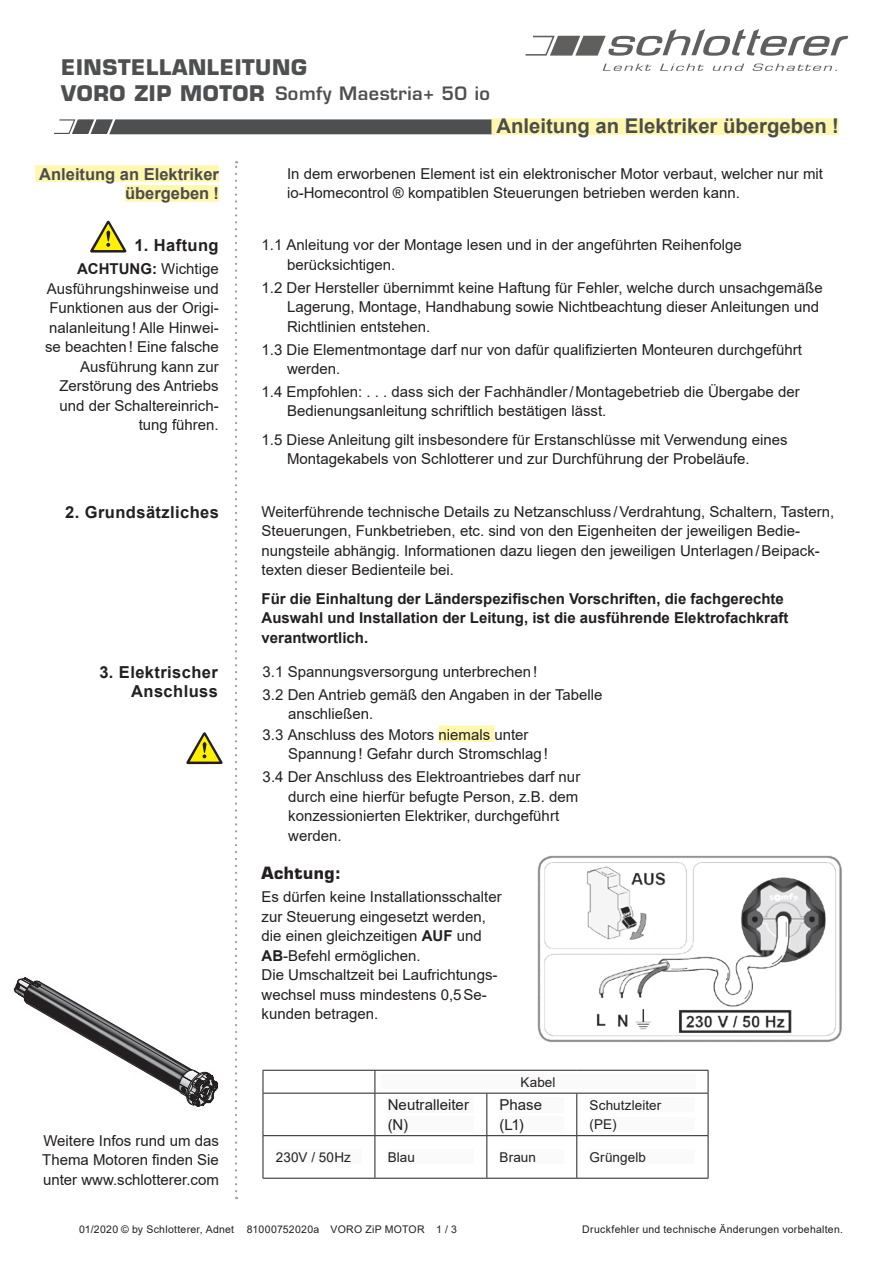
<style>
.page{position:relative;width:893px;height:1263px;background:#fff}
.page>*{position:absolute;margin:0;border:0;box-sizing:border-box;transform-origin:0 0}
.t1{font:700 21px "Eurostile LT Std";letter-spacing:.03em;color:#4e4f50}
.t2{font:700 20.25px "Arial";color:#4b4c4d}
.t3{font:600 18px "Eurostile LT Std";letter-spacing:.03em;color:#4e4f50}
.t4{font:700 16.5px/19.5px "Arial";letter-spacing:.025em;color:#231f20;text-align:right}
.t5{font:700 16.5px/19.8px "Arial";color:#4b4c4d;text-align:right}
.t6{font:700 16.5px "Eurostile LT Std";letter-spacing:.03em;color:#231f20}
.t7{font:15px/19.5px "Arial";color:#231f20}
.t8{font:700 15px/19.5px "Arial";color:#231f20}
.t9{font:13.5px/19.5px "Arial";letter-spacing:.01em;color:#231f20}
.t10{font:10.5px "Arial";letter-spacing:.025em;color:#231f20}
.s1{font-weight:700;font-size:21px}
.s2{font-weight:700}
</style>
<div class="page">
<svg style="left:235px;top:161px;width:2px;height:1030px"></svg>
<svg style="left:54px;top:119px;width:437px;height:15px;background:#5b5c5d"></svg>
<div style="left:35px;top:165px;width:184px;height:17px;background:#fff7ad"></div>
<div style="left:125px;top:185px;width:94px;height:17px;background:#fff7ad"></div>
<svg style="left:90px;top:220px;width:37px;height:33px"></svg>
<svg style="left:603px;top:64px;width:48px;height:7px"></svg>
<svg style="left:660px;top:64px;width:44px;height:7px"></svg>
<svg style="left:712px;top:64px;width:32px;height:7px"></svg>
<svg style="left:752px;top:64px;width:85px;height:7px"></svg>
<svg style="left:525px;top:29px;width:323px;height:27px"></svg>
<div style="left:491px;top:118px;width:348px;height:17px;background:#fff7ad"></div>
<svg style="left:186px;top:732px;width:37px;height:32px"></svg>
<div style="left:439px;top:726px;width:55px;height:16px;background:#fff8ae"></div>
<svg style="left:15px;top:977px;width:203px;height:130px"></svg>
<hr style="left:263px;top:1093px;width:1px;height:42px;background:#231f20">
<hr style="left:375px;top:1093px;width:1px;height:42px;background:#231f20">
<hr style="left:486px;top:1093px;width:1px;height:42px;background:#231f20">
<hr style="left:576px;top:1093px;width:1px;height:42px;background:#231f20">
<hr style="left:708px;top:1093px;width:1px;height:42px;background:#231f20">
<hr style="left:263px;top:1135px;width:112px;height:1px;background:#231f20">
<hr style="left:263px;top:1136px;width:1px;height:42px;background:#231f20">
<hr style="left:375px;top:1135px;width:112px;height:1px;background:#231f20">
<hr style="left:375px;top:1136px;width:1px;height:42px;background:#231f20">
<hr style="left:487px;top:1135px;width:90px;height:1px;background:#231f20">
<hr style="left:486px;top:1136px;width:1px;height:42px;background:#231f20">
<hr style="left:577px;top:1135px;width:131px;height:1px;background:#231f20">
<hr style="left:576px;top:1136px;width:1px;height:42px;background:#231f20">
<hr style="left:708px;top:1136px;width:1px;height:42px;background:#231f20">
<hr style="left:263px;top:1178px;width:112px;height:1px;background:#231f20">
<hr style="left:375px;top:1178px;width:112px;height:1px;background:#231f20">
<hr style="left:487px;top:1178px;width:90px;height:1px;background:#231f20">
<hr style="left:577px;top:1178px;width:131px;height:1px;background:#231f20">
<hr style="left:263px;top:1070px;width:112px;height:1px;background:#231f20">
<svg style="left:263px;top:1070px;width:1px;height:23px"></svg>
<hr style="left:375px;top:1070px;width:112px;height:1px;background:#231f20">
<svg style="left:375px;top:1070px;width:1px;height:23px"></svg>
<hr style="left:487px;top:1070px;width:90px;height:1px;background:#231f20">
<hr style="left:577px;top:1070px;width:131px;height:1px;background:#231f20">
<svg style="left:708px;top:1070px;width:1px;height:23px"></svg>
<hr style="left:263px;top:1093px;width:112px;height:1px;background:#231f20">
<hr style="left:375px;top:1093px;width:112px;height:1px;background:#231f20">
<hr style="left:487px;top:1093px;width:90px;height:1px;background:#231f20">
<hr style="left:577px;top:1093px;width:131px;height:1px;background:#231f20">
<div style="left:381px;top:1075px;width:314px;height:14px;background:#fafafa"></div>
<div style="left:388px;top:1097px;width:86px;height:15px;background:#fafafa"></div>
<div style="left:388px;top:1116px;width:86px;height:16px;background:#fafafa"></div>
<div style="left:500px;top:1097px;width:64px;height:15px;background:#fafafa"></div>
<div style="left:500px;top:1116px;width:64px;height:16px;background:#fafafa"></div>
<div style="left:590px;top:1097px;width:105px;height:15px;background:#fafafa"></div>
<div style="left:590px;top:1117px;width:105px;height:14px;background:#fafafa"></div>
<div style="left:276px;top:1150px;width:86px;height:14px;background:#fafafa"></div>
<div style="left:388px;top:1150px;width:86px;height:14px;background:#fafafa"></div>
<div style="left:500px;top:1150px;width:64px;height:14px;background:#fafafa"></div>
<div style="left:590px;top:1150px;width:105px;height:14px;background:#fafafa"></div>
<img style="left:537px;top:855px;width:305px;height:187px">
<h1 class="t1" style="left:61px;top:55px;width:247px">EINSTELLANLEITUNG</h1>
<p class="t3" style="left:61px;top:82px;width:430px"><span class="s1">VORO ZIP MOTOR</span> Somfy Maestria+ 50 io</p>
<p class="t5" style="left:39px;top:164px;width:181px">Anleitung an Elektriker übergeben !</p>
<p class="t4" style="left:134px;top:236px;width:86px">1. Haftung</p>
<p class="t7" style="left:45px;top:259px;width:175px;text-align:right"><span class="s2">ACHTUNG:</span> Wichtige<br>Ausführungshinweise und<br>Funktionen aus der Origi&shy;nalanleitung! Alle Hinwei&shy;se beachten! Eine falsche<br>Ausführung kann zur<br>Zerstörung des Antriebs und der Schaltereinrich&shy;tung führen.</p>
<p class="t4" style="left:65px;top:502px;width:155px">2. Grundsätzliches</p>
<h2 class="t2" style="left:496px;top:111px;width:344px">Anleitung an Elektriker übergeben !</h2>
<p class="t7" style="left:287px;top:163px;width:538px">In dem erworbenen Element ist ein elektronischer Motor verbaut, welcher nur mit io-Homecontrol ® kompatiblen Steuerungen betrieben werden kann.</p>
<p class="t7" style="left:287px;top:235px;width:456px;text-indent:-26px">1.1 Anleitung vor der Montage lesen und in der angeführten Reihenfolge berücksichtigen.</p>
<p class="t7" style="left:287px;top:277px;width:537px;text-indent:-26px">1.2 Der Hersteller übernimmt keine Haftung für Fehler, welche durch unsachgemäße<br>Lagerung, Montage, Handhabung sowie Nichtbeachtung dieser Anleitungen und<br>Richtlinien entstehen.</p>
<p class="t7" style="left:287px;top:339px;width:516px;text-indent:-26px">1.3 Die Elementmontage darf nur von dafür qualifizierten Monteuren durchgeführt werden.</p>
<p class="t7" style="left:287px;top:382px;width:514px;text-indent:-26px">1.4 Empfohlen: . . . dass sich der Fachhändler/Montagebetrieb die Übergabe der<br>Bedienungsanleitung schriftlich bestätigen lässt.</p>
<p class="t7" style="left:287px;top:430px;width:502px;text-indent:-26px">1.5 Diese Anleitung gilt insbesondere für Erstanschlüsse mit Verwendung eines<br>Montagekabels von Schlotterer und zur Durchführung der Probeläufe.</p>
<p class="t7" style="left:261px;top:502px;width:574px">Weiterführende technische Details zu Netzanschluss /Verdrahtung, Schaltern, Tastern, Steuerungen, Funkbetrieben, etc. sind von den Eigenheiten der jeweiligen Bedie&shy;nungsteile abhängig. Informationen dazu liegen den jeweiligen Unterlagen/Beipack&shy;texten dieser Bedienteile bei.</p>
<p class="t8" style="left:261px;top:589px;width:528px">Für die Einhaltung der Länderspezifischen Vorschriften, die fachgerechte<br>Auswahl und Installation der Leitung, ist die ausführende Elektrofachkraft verantwortlich.</p>
<p class="t4" style="left:99px;top:662px;width:120px">3. Elektrischer<br>Anschluss</p>
<p class="t7" style="left:263px;top:660px;width:341px;line-height:23px">3.1 Spannungsversorgung unterbrechen!<br>3.2 Den Antrieb gemäß den Angaben in der Tabelle</p>
<p class="t7" style="left:288px;top:704px;width:87px">anschließen.</p>
<p class="t7" style="left:288px;top:725px;width:261px;text-indent:-26px">3.3 Anschluss des Motors niemals unter<br>Spannung! Gefahr durch Stromschlag!</p>
<p class="t7" style="left:288px;top:767px;width:294px;text-indent:-26px">3.4 Der Anschluss des Elektroantriebes darf nur durch eine hierfür befugte Person, z.B. dem konzessionierten Elektriker, durchgeführt werden.</p>
<p class="t6" style="left:262px;top:863px;width:81px">Achtung:</p>
<p class="t7" style="left:262px;top:887px;width:242px">Es dürfen keine Installationsschalter zur Steuerung eingesetzt werden, die einen gleichzeitigen <span class="s2">AUF</span> und<br><span class="s2">AB</span>-Befehl ermöglichen.<br>Die Umschaltzeit bei Laufrichtungs&shy;wechsel muss mindestens 0,5Se&shy;kunden betragen.</p>
<p class="t9" style="left:521px;top:1072px;width:36px">Kabel</p>
<p class="t7" style="left:42px;top:1130px;width:178px;text-align:justify">Weitere Infos rund um das Thema Motoren finden Sie unter www.schlotterer.com</p>
<p class="t7" style="left:388px;top:1095px;width:83px">Neutralleiter (N)</p>
<p class="t7" style="left:500px;top:1095px;width:44px">Phase (L1)</p>
<p class="t9" style="left:590px;top:1095px;width:73px">Schutzleiter (PE)</p>
<p class="t9" style="left:276px;top:1147px;width:77px">230V / 50Hz</p>
<p class="t9" style="left:388px;top:1147px;width:29px">Blau</p>
<p class="t9" style="left:500px;top:1147px;width:38px">Braun</p>
<p class="t9" style="left:590px;top:1147px;width:58px">Grüngelb</p>
<p class="t10" style="left:79px;top:1222px;width:379px">01/2020 © by Schlotterer, Adnet 81000752020a VORO ZiP MOTOR 1 / 3</p>
<p class="t10" style="left:582px;top:1222px;width:262px">Druckfehler und technische Änderungen vorbehalten.</p>
</div>
